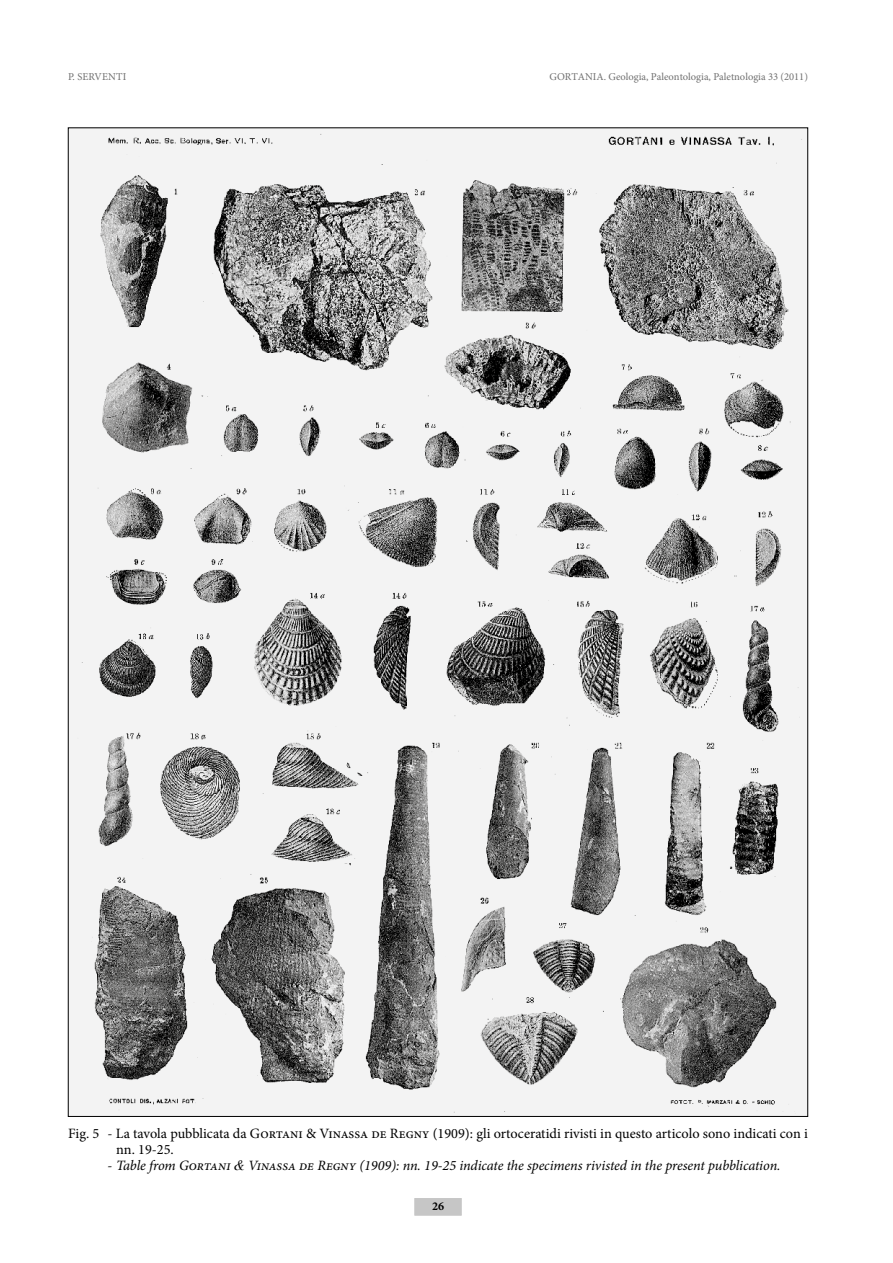
<style>
.page{position:relative;width:893px;height:1263px;background:#fff}
.page>*{position:absolute;margin:0;border:0;box-sizing:border-box;transform-origin:0 0}
.t1{font:14.25px/15.8px "Minion Pro";color:#000}
.t2{font:italic 14.25px "Minion Pro";color:#000}
.t3{font:700 12px "Minion Pro";color:#000}
.t4{font:10.5px "Minion Pro";color:#6f6f6f}
.s1{font-family:"Times New Roman"}
</style>
<div class="page">
<div style="left:415px;top:1198px;width:46px;height:17px;background:#c6c6c6"></div>
<img style="left:70px;top:130px;width:736px;height:985px">
<p class="t4" style="left:68px;top:70px;width:60px">P. SERVENTI</p>
<p class="t4" style="left:549px;top:70px;width:260px">GORTANIA. Geologia, Paleontologia, Paletnologia 33 (2011)</p>
<p class="t1" style="left:116px;top:1126px;width:693px;text-indent:-48px">Fig. 5 - La tavola pubblicata da Gortani &amp; Vinassa de Regny (1909): gli ortoceratidi rivisti in questo articolo sono indicati con i nn. 19-25.</p>
<p class="t2" style="left:108px;top:1155px;width:675px">- Table from Gortani <span class="s1">&amp;</span> Vinassa de Regny (1909): nn. 19-25 indicate the specimens rivisted in the present pubblication.</p>
<p class="t3" style="left:432px;top:1197px;width:13px">26</p>
</div>
